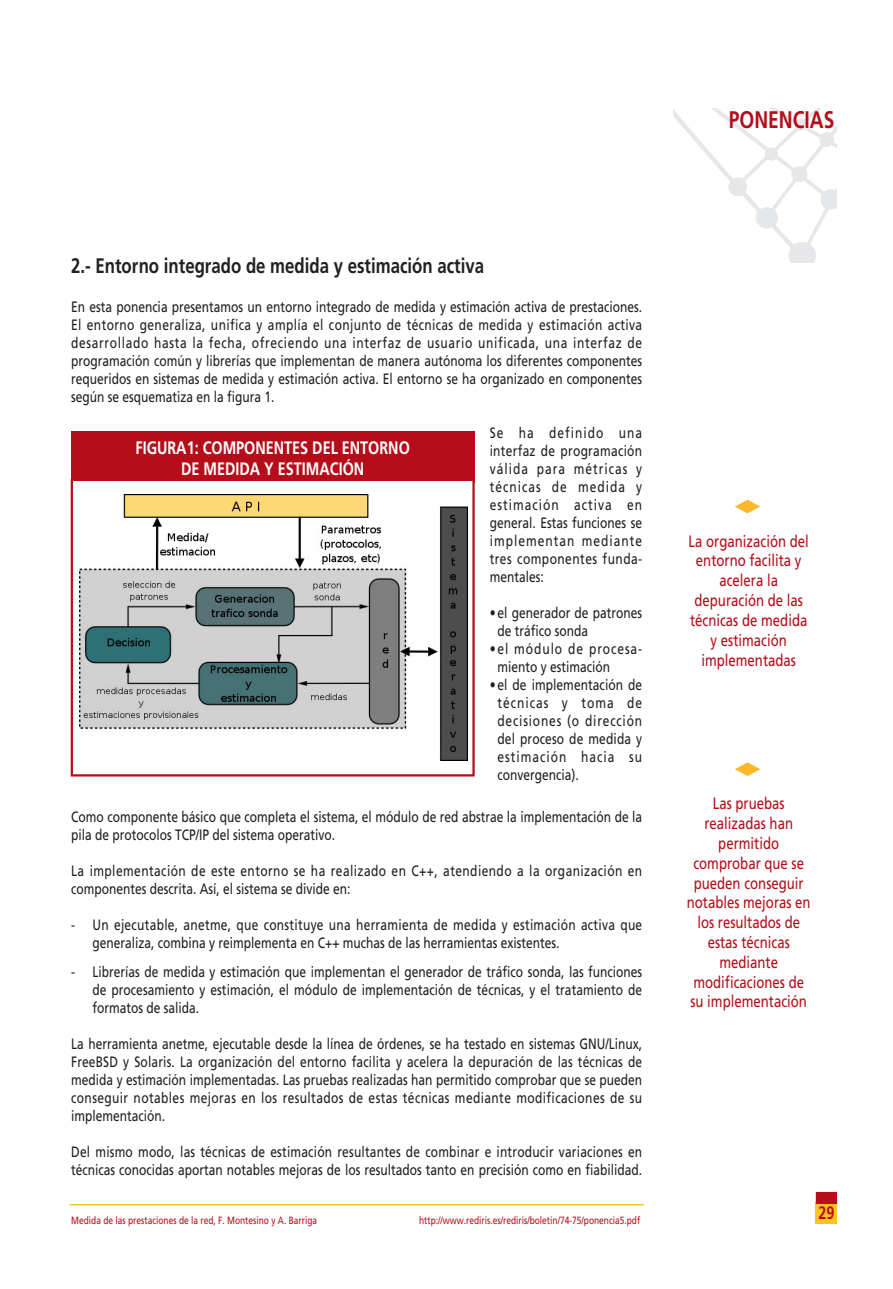
<style>
.page{position:relative;width:893px;height:1289px;background:#fff}
.page>*{position:absolute;margin:0;border:0;box-sizing:border-box;transform-origin:0 0}
.t1{font:700 24px "Frutiger";color:#b50e1a;scale:.8 1}
.t2{font:700 21px "Frutiger";color:#231f20;scale:.8 1}
.t3{font:700 18px/21.6px "Frutiger";color:#fff;text-align:center;scale:.8 1}
.t4{font:700 18px "Frutiger";color:#b50e1a;scale:.8 1}
.t5{font:16.5px/19.8px "Frutiger";color:#b50e1a;text-align:center;scale:.8 1}
.t6{font:15px/18px "Frutiger";color:#231f20;text-align:justify;scale:.8 1}
.t7{font:15px/18px "Frutiger";letter-spacing:.025em;color:#231f20;scale:.8 1}
.t8{font:15px/18px "Frutiger";letter-spacing:.035em;color:#231f20;scale:.8 1}
.t9{font:10.5px "Frutiger";color:#b50e1a;scale:.8 1}
</style>
<div class="page">
<svg style="left:674px;top:109px;width:162px;height:153px"></svg>
<div style="left:795px;top:119px;width:12px;height:12px;background:#e6e7e9;border:1px solid #e6e7e9;border-radius:50%"></div>
<div style="left:820px;top:132px;width:14px;height:15px;background:#e6e7e9;border:1px solid #e6e7e9;border-radius:50%"></div>
<div style="left:728px;top:177px;width:19px;height:19px;background:#e6e7e9;border:1px solid #e6e7e9;border-radius:50%"></div>
<svg style="left:735px;top:499px;width:25px;height:14px"></svg>
<div style="left:816px;top:1202px;width:21px;height:21px;background:#fec422"></div>
<div style="left:816px;top:1191px;width:21px;height:12px;background:#b50e1a"></div>
<hr style="left:70px;top:1203px;width:574px;height:2px;background:#fec422">
<div style="left:71px;top:431px;width:404px;height:51px;background:#b50e1a"></div>
<div style="left:72px;top:480px;width:402px;height:295px;background:#fff"></div>
<img style="left:79px;top:494px;width:388px;height:266px">
<div style="left:71px;top:478px;width:404px;height:298px;border:2px solid #b50e1a"></div>
<svg style="left:735px;top:762px;width:25px;height:14px"></svg>
<h1 class="t1" style="left:729px;top:110px;width:134px">PONENCIAS</h1>
<h2 class="t2" style="left:71px;top:257px;width:518px">2.- Entorno integrado de medida y estimación activa</h2>
<p class="t6" style="left:71px;top:299px;width:715px">En esta ponencia presentamos un entorno integrado de medida y estimación activa de prestaciones.<br>El entorno generaliza, unifica y amplía el conjunto de técnicas de medida y estimación activa desarrollado hasta la fecha, ofreciendo una interfaz de usuario unificada, una interfaz de programación común y librerías que implementan de manera autónoma los diferentes componentes requeridos en sistemas de medida y estimación activa. El entorno se ha organizado en componentes según se esquematiza en la figura 1.</p>
<p class="t6" style="left:490px;top:425px;width:192px">Se ha definido una interfaz de programación válida para métricas y técnicas de medida y estimación activa en general. Estas funciones se implementan mediante tres componentes funda&shy;mentales:</p>
<p class="t6" style="left:497px;top:605px;width:183px;text-indent:-8px">• el generador de patrones de tráfico sonda</p>
<p class="t6" style="left:497px;top:641px;width:183px;text-indent:-8px">•el módulo de procesa&shy;miento y estimación</p>
<p class="t6" style="left:497px;top:677px;width:183px;text-indent:-8px">• el de implementación de técnicas y toma de decisiones (o dirección del proceso de medida y estimación hacia su convergencia).</p>
<p class="t6" style="left:71px;top:808px;width:715px">Como componente básico que completa el sistema, el módulo de red abstrae la implementación de la pila de protocolos TCP/IP del sistema operativo.</p>
<p class="t8" style="left:71px;top:862px;width:715px">La implementación de este entorno se ha realizado en C++, atendiendo a la organización en componentes descrita. Así, el sistema se divide en:</p>
<p class="t7" style="left:92px;top:916px;width:689px;text-indent:-21px">- Un ejecutable, anetme, que constituye una herramienta de medida y estimación activa que generaliza, combina y reimplementa en C++ muchas de las herramientas existentes.</p>
<p class="t6" style="left:92px;top:964px;width:689px;text-indent:-21px">- Librerías de medida y estimación que implementan el generador de tráfico sonda, las funciones de procesamiento y estimación, el módulo de implementación de técnicas, y el tratamiento de formatos de salida.</p>
<p class="t6" style="left:71px;top:1036px;width:715px">La herramienta anetme, ejecutable desde la línea de órdenes, se ha testado en sistemas GNU/Linux, FreeBSD y Solaris. La organización del entorno facilita y acelera la depuración de las técnicas de medida y estimación implementadas. Las pruebas realizadas han permitido comprobar que se pueden conseguir notables mejoras en los resultados de estas técnicas mediante modificaciones de su implementación.</p>
<p class="t6" style="left:71px;top:1144px;width:715px">Del mismo modo, las técnicas de estimación resultantes de combinar e introducir variaciones en técnicas conocidas aportan notables mejoras de los resultados tanto en precisión como en fiabilidad.</p>
<p class="t3" style="left:135px;top:438px;width:345px">FIGURA1: COMPONENTES DEL ENTORNO<br>DE MEDIDA Y ESTIMACIÓN</p>
<p class="t9" style="left:71px;top:1216px;width:309px">Medida de las prestaciones de la red, F. Montesino y A. Barriga</p>
<p class="t9" style="left:419px;top:1216px;width:278px">http://www.rediris.es/rediris/boletin/74-75/ponencia5.pdf</p>
<p class="t5" style="left:689px;top:532px;width:152px">La organización del entorno facilita y acelera la depuración de las técnicas de medida y estimación implementadas</p>
<p class="t5" style="left:687px;top:795px;width:156px">Las pruebas realizadas han permitido comprobar que se pueden conseguir notables mejoras en los resultados de estas técnicas mediante modificaciones de su implementación</p>
<p class="t4" style="left:818px;top:1205px;width:22px">29</p>
</div>
